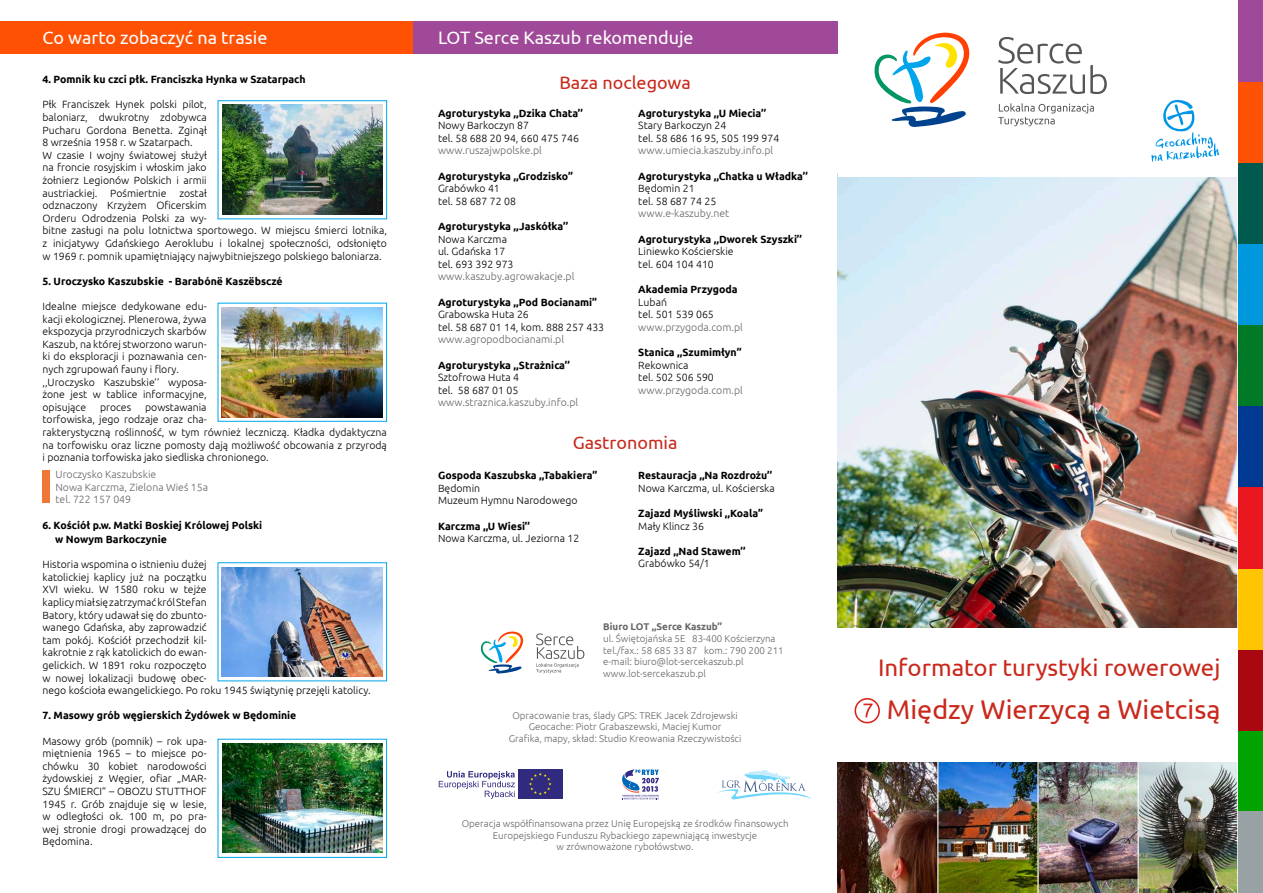
<style>
.page{position:relative;width:1263px;height:893px;background:#fff}
.page>*{position:absolute;margin:0;border:0;box-sizing:border-box;transform-origin:0 0}
.t1{font:27px "Ubuntu";color:#c9291c}
.t2{font:24px "Ubuntu";color:#c9291c}
.t3{font:18px "Ubuntu";color:#fff}
.t4{font:18px "Ubuntu";color:#c9291c}
.t5{font:300 10.5px/12.6px "Ubuntu";color:#000}
.t6{font:700 10.5px/13.5px "Ubuntu";color:#000}
.t7{font:300 10.5px/12.6px "Ubuntu";color:#666}
.t8{font:300 9.75px/11.7px "Ubuntu";color:#666;text-align:center}
.t9{font:700 9.75px "Ubuntu";color:#666}
</style>
<div class="page">
<img style="left:838px;top:177px;width:399px;height:451px">
<img style="left:1139px;top:762px;width:98px;height:131px">
<img style="left:1038px;top:762px;width:99px;height:131px">
<img style="left:938px;top:762px;width:99px;height:131px">
<img style="left:838px;top:762px;width:99px;height:131px">
<svg style="left:622px;top:769px;width:37px;height:30px"></svg>
<svg style="left:536px;top:633px;width:48px;height:40px"></svg>
<svg style="left:480px;top:631px;width:44px;height:43px"></svg>
<svg style="left:717px;top:770px;width:95px;height:30px"></svg>
<div style="left:518px;top:769px;width:45px;height:30px;background:#312b7f"></div>
<svg style="left:529px;top:773px;width:22px;height:22px"></svg>
<svg style="left:439px;top:771px;width:76px;height:28px"></svg>
<div style="left:0;top:21px;width:412px;height:33px;background:#fe5104"></div>
<div style="left:413px;top:21px;width:425px;height:33px;background:#a04998"></div>
<div style="left:43px;top:470px;width:7px;height:32px;background:#f17734"></div>
<svg style="left:218px;top:100px;width:169px;height:119px"></svg>
<div style="left:218px;top:739px;width:169px;height:119px;background:#fff;border:1px solid #00a5eb"></div>
<img style="left:222px;top:105px;width:161px;height:109px">
<img style="left:222px;top:743px;width:161px;height:110px">
<svg style="left:218px;top:303px;width:169px;height:119px"></svg>
<img style="left:222px;top:308px;width:160px;height:109px">
<svg style="left:218px;top:562px;width:169px;height:119px"></svg>
<img style="left:222px;top:567px;width:160px;height:110px">
<div style="left:1238px;top:731px;width:25px;height:81px;background:#00a300"></div>
<div style="left:1238px;top:649px;width:25px;height:82px;background:#a90810"></div>
<div style="left:1238px;top:568px;width:25px;height:81px;background:#ffc500"></div>
<div style="left:1238px;top:406px;width:25px;height:81px;background:#003991"></div>
<div style="left:1238px;top:325px;width:25px;height:81px;background:#007a26"></div>
<div style="left:1238px;top:244px;width:25px;height:81px;background:#0098dc"></div>
<div style="left:1238px;top:162px;width:25px;height:82px;background:#005b4e"></div>
<div style="left:1238px;top:812px;width:25px;height:81px;background:#98a1a4"></div>
<div style="left:1238px;top:81px;width:25px;height:81px;background:#fe5104"></div>
<div style="left:1238px;top:0;width:25px;height:81px;background:#a04998"></div>
<div style="left:1238px;top:487px;width:25px;height:81px;background:#e91820"></div>
<svg style="left:998px;top:37px;width:109px;height:57px"></svg>
<svg style="left:998px;top:103px;width:96px;height:23px"></svg>
<svg style="left:874px;top:32px;width:96px;height:95px"></svg>
<svg style="left:1151px;top:99px;width:68px;height:63px"></svg>
<svg style="left:854px;top:698px;width:26px;height:25px"></svg>
<h3 class="t3" style="left:43px;top:26px;width:226px">Co warto zobaczyć na trasie</h3>
<p class="t6" style="left:43px;top:73px;width:265px">4. Pomnik ku czci płk. Franciszka Hynka w Szatarpach</p>
<p class="t5" style="left:43px;top:98px;width:346px">Płk Franciszek Hynek polski pilot,<br>baloniarz, dwukrotny zdobywca<br>Pucharu Gordona Benetta. Zginął<br>8 września 1958 r. w Szatarpach.<br>W czasie I wojny światowej służył<br>na froncie rosyjskim i włoskim jako<br>żołnierz Legionów Polskich i armii<br>austriackiej. Pośmiertnie został<br>odznaczony Krzyżem Oficerskim<br>Orderu Odrodzenia Polski za wy-<br>bitne zasługi na polu lotnictwa sportowego. W miejscu śmierci lotnika, z inicjatywy Gdańskiego Aeroklubu i lokalnej społeczności, odsłonięto w 1969 r. pomnik upamiętniający najwybitniejszego polskiego baloniarza.</p>
<p class="t6" style="left:43px;top:274px;width:242px">5. Uroczysko Kaszubskie - Barabónë Kaszëbsczé</p>
<p class="t5" style="left:43px;top:300px;width:166px">Idealne miejsce dedykowane edu&shy;kacji ekologicznej. Plenerowa, żywa ekspozycja przyrodniczych skarbów<br>Kaszub, na której stworzono warun&shy;ki do eksploracji i poznawania cen&shy;nych zgrupowań fauny i flory. ,,Uroczysko Kaszubskie’’ wyposa&shy;żone jest w tablice informacyjne, opisujące</p>
<p class="t5" style="left:43px;top:400px;width:346px;text-indent:103px">powstawania<br>torfowiska, jego rodzaje oraz cha-<br>rakterystyczną roślinność, w tym również leczniczą. Kładka dydaktyczna na torfowisku oraz liczne pomosty dają możliwość obcowania z przyrodą i poznania torfowiska jako siedliska chronionego.</p>
<p class="t7" style="left:56px;top:468px;width:154px">Uroczysko Kaszubskie<br>Nowa Karczma, Zielona Wieś 15a tel. 722 157 049</p>
<p class="t6" style="left:55px;top:519px;width:209px;text-indent:-13px">6. Kościół p.w. Matki Boskiej Królowej Polski w Nowym Barkoczynie</p>
<p class="t5" style="left:43px;top:558px;width:330px">Historia wspomina o istnieniu dużej<br>katolickiej kaplicy już na początku<br>XVI wieku. W 1580 roku w tejże<br>kaplicy miał się zatrzymać król Stefan<br>Batory, który udawał się do zbunto-<br>wanego Gdańska, aby zaprowadzić<br>tam pokój. Kościół przechodził kil-<br>kakrotnie z rąk katolickich do ewan-<br>gelickich. W 1891 roku rozpoczęto<br>w nowej lokalizacji budowę obec-<br>nego kościoła ewangelickiego. Po roku 1945 świątynię przejęli katolicy.</p>
<p class="t6" style="left:43px;top:709px;width:255px">7. Masowy grób węgierskich Żydówek w Będominie</p>
<p class="t5" style="left:43px;top:734px;width:166px;text-align:justify">Masowy grób (pomnik) – rok upa&shy;miętnienia 1965 – to miejsce po&shy;chówku 30 kobiet narodowości żydowskiej z Węgier, ofiar „MAR-SZU ŚMIERCI” – OBOZU STUTTHOF 1945 r. Grób znajduje się w lesie, w odległości ok. 100 m, po pra&shy;wej stronie drogi prowadzącej do Będomina.</p>
<p class="t5" style="left:100px;top:400px;width:33px">proces</p>
<h3 class="t3" style="left:438px;top:26px;width:257px">LOT Serce Kaszub rekomenduje</h3>
<h3 class="t4" style="left:559px;top:72px;width:133px">Baza noclegowa</h3>
<p class="t6" style="left:438px;top:106px;width:147px">Agroturystyka ,,Dzika Chata’’</p>
<p class="t5" style="left:438px;top:119px;width:143px">Nowy Barkoczyn 87<br>tel. 58 688 20 94, 660 475 746</p>
<p class="t7" style="left:438px;top:144px;width:105px">www.ruszajwpolske.pl</p>
<p class="t6" style="left:438px;top:169px;width:137px">Agroturystyka ,,Grodzisko’’</p>
<p class="t5" style="left:438px;top:182px;width:79px">Grabówko 41 tel. 58 687 72 08</p>
<p class="t6" style="left:438px;top:219px;width:132px">Agroturystyka ,,Jaskółka’’</p>
<p class="t5" style="left:438px;top:232px;width:77px">Nowa Karczma ul. Gdańska 17 tel. 693 392 973</p>
<p class="t7" style="left:438px;top:270px;width:138px">www.kaszuby.agrowakacje.pl</p>
<p class="t6" style="left:438px;top:295px;width:161px">Agroturystyka ,,Pod Bocianami’’</p>
<p class="t5" style="left:438px;top:308px;width:168px">Grabowska Huta 26<br>tel. 58 687 01 14, kom. 888 257 433</p>
<p class="t7" style="left:438px;top:333px;width:128px">www.agropodbocianami.pl</p>
<p class="t6" style="left:438px;top:358px;width:133px">Agroturystyka ,,Strażnica’’</p>
<p class="t5" style="left:438px;top:371px;width:83px">Sztofrowa Huta 4 tel. 58 687 01 05</p>
<p class="t7" style="left:438px;top:396px;width:142px">www.straznica.kaszuby.info.pl</p>
<p class="t6" style="left:638px;top:106px;width:129px">Agroturystyka ,,U Miecia’’</p>
<p class="t5" style="left:638px;top:119px;width:143px">Stary Barkoczyn 24<br>tel. 58 686 16 95, 505 199 974</p>
<p class="t7" style="left:638px;top:144px;width:136px">www.umiecia.kaszuby.info.pl</p>
<p class="t6" style="left:638px;top:169px;width:171px">Agroturystyka ,,Chatka u Władka’’</p>
<p class="t5" style="left:638px;top:182px;width:79px">Będomin 21<br>tel. 58 687 74 25</p>
<p class="t7" style="left:638px;top:207px;width:92px">www.e-kaszuby.net</p>
<p class="t6" style="left:638px;top:232px;width:165px">Agroturystyka ,,Dworek Szyszki’’</p>
<p class="t5" style="left:638px;top:245px;width:97px">Liniewko Kościerskie tel. 604 104 410</p>
<p class="t6" style="left:638px;top:282px;width:101px">Akademia Przygoda</p>
<p class="t5" style="left:638px;top:295px;width:77px">Lubań<br>tel. 501 539 065</p>
<p class="t7" style="left:638px;top:320px;width:106px">www.przygoda.com.pl</p>
<p class="t6" style="left:638px;top:345px;width:105px">Stanica ,,Szumimłyn’’</p>
<p class="t5" style="left:638px;top:358px;width:77px">Rekownica<br>tel. 502 506 590</p>
<p class="t7" style="left:638px;top:383px;width:106px">www.przygoda.com.pl</p>
<h3 class="t4" style="left:573px;top:432px;width:106px">Gastronomia</h3>
<p class="t6" style="left:638px;top:469px;width:135px">Restauracja ,,Na Rozdrożu’’</p>
<p class="t5" style="left:638px;top:482px;width:138px">Nowa Karczma, ul. Kościerska</p>
<p class="t6" style="left:638px;top:506px;width:126px">Zajazd Myśliwski ,,Koala’’</p>
<p class="t5" style="left:638px;top:519px;width:67px">Mały Klincz 36</p>
<p class="t6" style="left:638px;top:544px;width:109px">Zajazd ,,Nad Stawem’’</p>
<p class="t5" style="left:638px;top:557px;width:73px">Grabówko 54/1</p>
<p class="t6" style="left:438px;top:469px;width:161px">Gospoda Kaszubska ,,Tabakiera’’</p>
<p class="t5" style="left:438px;top:482px;width:141px">Będomin<br>Muzeum Hymnu Narodowego</p>
<p class="t6" style="left:438px;top:519px;width:94px">Karczma ,,U Wiesi’’</p>
<p class="t5" style="left:438px;top:532px;width:143px">Nowa Karczma, ul. Jeziorna 12</p>
<p class="t9" style="left:603px;top:621px;width:121px">Biuro LOT ,,Serce Kaszub’’</p>
<p class="t8" style="left:603px;top:632px;width:182px;text-align:left">ul. Świętojańska 5E 83-400 Kościerzyna tel./fax.: 58 685 33 87 kom.: 790 200 211 e-mail: biuro@lot-sercekaszub.pl www.lot-sercekaszub.pl</p>
<p class="t8" style="left:509px;top:709px;width:234px">Opracowanie tras, ślady GPS: TREK Jacek Zdrojewski<br>Geocache: Piotr Grabaszewski, Maciej Kumor<br>Grafika, mapy, skład: Studio Kreowania Rzeczywistości</p>
<p class="t8" style="left:462px;top:817px;width:328px">Operacja współfinansowana przez Unię Europejską ze środków finansowych<br>Europejskiego Funduszu Rybackiego zapewniającą inwestycje<br>w zrównoważone rybołówstwo.</p>
<h2 class="t2" style="left:878px;top:653px;width:344px">Informator turystyki rowerowej</h2>
<h1 class="t1" style="left:887px;top:693px;width:335px">Między Wierzycą a Wietcisą</h1>
</div>
